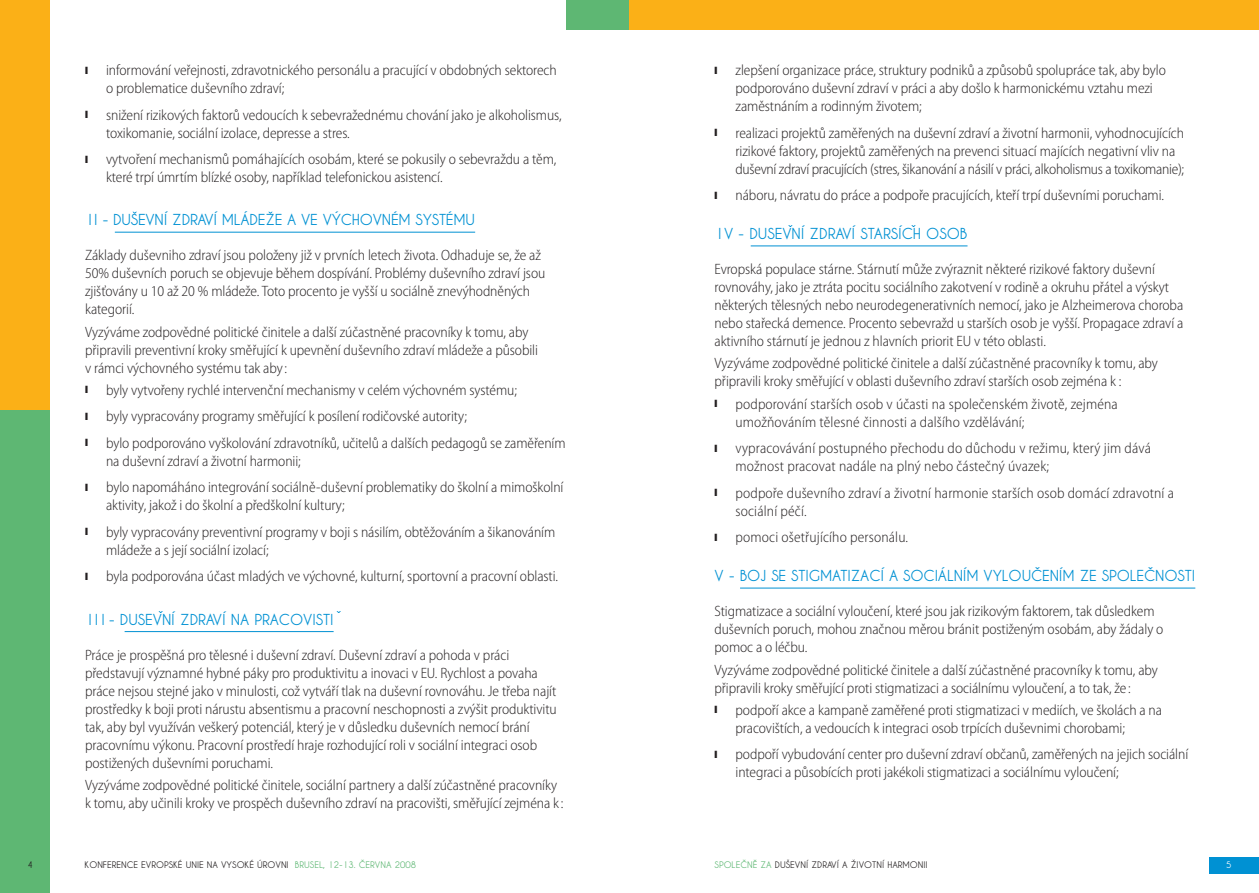
<style>
.page{position:relative;width:1259px;height:893px;background:#fff}
.page>*{position:absolute;margin:0;border:0;box-sizing:border-box;transform-origin:0 0}
.t1{font:300 semi-condensed 15px/18px "Myriad Pro";letter-spacing:-.005em;color:#231f20}
.t2{font:700 15px "Caviar Dreams";letter-spacing:-.01em;color:#0091d3}
.t3{font:700 9px "Caviar Dreams";color:#231f20}
.t4{font:700 9px "Caviar Dreams";color:#5eb773}
.t5{font:700 9px "Caviar Dreams";color:#fff}
.s1{color:#5eb773}
</style>
<div class="page">
<div style="left:0;top:0;width:50px;height:893px;background:#5eb773"></div>
<div style="left:566px;top:0;width:63px;height:30px;background:#5eb773"></div>
<div style="left:629px;top:0;width:630px;height:30px;background:#fbb017"></div>
<div style="left:1209px;top:857px;width:50px;height:17px;background:#0091d3"></div>
<div style="left:0;top:0;width:50px;height:409px;background:#fbb017"></div>
<hr style="left:115px;top:232px;width:360px;height:1px;background:#0091d3">
<hr style="left:125px;top:631px;width:209px;height:1px;background:#0091d3">
<hr style="left:750px;top:246px;width:217px;height:1px;background:#0091d3">
<hr style="left:740px;top:588px;width:455px;height:1px;background:#0091d3">
<p class="t1" style="left:106px;top:61px;width:452px;text-indent:-21px">❙ informování veřejnosti, zdravotnického personálu a pracující v obdobných sektorech o problematice duševního zdraví;</p>
<p class="t1" style="left:106px;top:106px;width:457px;text-indent:-21px">❙ snižení rizikových faktorů vedoucích k sebevražednému chování jako je alkoholismus, toxikomanie, sociální izolace, depresse a stres.</p>
<p class="t1" style="left:106px;top:150px;width:452px;text-indent:-21px">❙ vytvoření mechanismů pomáhajících osobám, které se pokusily o sebevraždu a těm, které trpí úmrtím blízké osoby, například telefonickou asistencí.</p>
<p class="t2" style="left:89px;top:212px;width:388px">I I - DUSEVNÍ ZDRAVÍ MLÁDEZE A VE VÝCHOVNÉM SYSTÉMU</p>
<p class="t1" style="left:85px;top:247px;width:462px">Základy duševniho zdraví jsou položeny již v prvních letech života. Odhaduje se, že až 50% duševních poruch se objevuje během dospívání. Problémy duševního zdraví jsou zjišťovány u 10 až 20 % mládeže. Toto procento je vyšší u sociálně znevýhodněných kategorií.</p>
<p class="t1" style="left:85px;top:323px;width:454px">Vyzýváme zodpovědné politické činitele a další zúčastněné pracovníky k tomu, aby připravili preventivní kroky směřující k upevnění duševního zdraví mládeže a působili v rámci výchovného systému tak aby :</p>
<p class="t1" style="left:85px;top:377px;width:482px;line-height:26.5px">❙ byly vytvořeny rychlé intervenční mechanismy v celém výchovném systému;<br>❙ byly vypracovány programy směřující k posílení rodičovské autority;<br>❙ bylo podporováno vyškolování zdravotníků, učitelů a dalších pedagogů se zaměřením</p>
<p class="t1" style="left:85px;top:448px;width:480px;line-height:26.5px;text-indent:21px">na duševní zdraví a životní harmonii;<br>❙ bylo napomáháno integrování sociálně-duševní problematiky do školní a mimoškolní</p>
<p class="t1" style="left:85px;top:492px;width:472px;line-height:26.5px;text-indent:21px">aktivity, jakož i do školní a předškolní kultury;<br>❙ byly vypracovány preventivní programy v boji s násilím, obtěžováním a šikanováním</p>
<p class="t1" style="left:85px;top:537px;width:474px;line-height:26.5px;text-indent:21px">mládeže a s její sociální izolací;<br>❙ byla podporována účast mladých ve výchovné, kulturní, sportovní a pracovní oblasti.</p>
<p class="t2" style="left:89px;top:611px;width:246px">I I I - DUSEVNÍ ZDRAVÍ NA PRACOVISTI</p>
<p class="t1" style="left:85px;top:646px;width:473px">Práce je prospěšná pro tělesné i duševní zdraví. Duševní zdraví a pohoda v práci představují významné hybné páky pro produktivitu a inovaci v EU. Rychlost a povaha práce nejsou stejné jako v minulosti, což vytváří tlak na duševní rovnováhu. Je třeba najít prostředky k boji proti nárustu absentismu a pracovní neschopnosti a zvýšit produktivitu tak, aby byl využíván veškerý potenciál, který je v důsledku duševních nemocí brání pracovnímu výkonu. Pracovní prostředí hraje rozhodující roli v sociální integraci osob postižených duševními poruchami.</p>
<p class="t1" style="left:85px;top:776px;width:480px">Vyzýváme zodpovědné politické činitele, sociální partnery a další zúčastněné pracovníky k tomu, aby učinili kroky ve prospěch duševního zdraví na pracovišti, směřující zejména k:</p>
<p class="t1" style="left:735px;top:61px;width:432px;text-indent:-21px">❙ zlepšení organizace práce, struktury podniků a způsobů spolupráce tak, aby bylo podporováno duševní zdraví v práci a aby došlo k harmonickému vztahu mezi zaměstnáním a rodinným životem;</p>
<p class="t1" style="left:735px;top:124px;width:450px;text-indent:-21px">❙ realizaci projektů zaměřených na duševní zdraví a životní harmonii, vyhodnocujících rizikové faktory, projektů zaměřených na prevenci situací majících negativní vliv na duševní zdraví pracujících (stres, šikanování a násilí v práci, alkoholismus a toxikomanie);</p>
<p class="t1" style="left:714px;top:186px;width:451px">❙ náboru, návratu do práce a podpoře pracujících, kteří trpí duševními poruchami.</p>
<p class="t2" style="left:718px;top:225px;width:251px">I V - DUSEVNÍ ZDRAVÍ STARSÍCH OSOB</p>
<p class="t1" style="left:714px;top:260px;width:470px">Evropská populace stárne. Stárnutí může zvýraznit některé rizikové faktory duševní rovnováhy, jako je ztráta pocitu sociálního zakotvení v rodině a okruhu přátel a výskyt některých tělesných nebo neurodegenerativních nemocí, jako je Alzheimerova choroba nebo stařecká demence. Procento sebevražd u starších osob je vyšší. Propagace zdraví a aktivního stárnutí je jednou z hlavních priorit EU v této oblasti.</p>
<p class="t1" style="left:714px;top:355px;width:445px">Vyzýváme zodpovědné politické činitele a další zúčastněné pracovníky k tomu, aby připravili kroky směřující v oblasti duševního zdraví starších osob zejména k :</p>
<p class="t1" style="left:735px;top:395px;width:384px;text-indent:-21px">❙ podporování starších osob v účasti na společenském životě, zejména umožňováním tělesné činnosti a dalšího vzdělávání;</p>
<p class="t1" style="left:735px;top:439px;width:417px;text-indent:-21px">❙ vypracovávání postupného přechodu do důchodu v režimu, který jim dává možnost pracovat nadále na plný nebo částečný úvazek;</p>
<p class="t1" style="left:735px;top:484px;width:440px;text-indent:-21px">❙ podpoře duševního zdraví a životní harmonie starších osob domácí zdravotní a sociální péčí.</p>
<p class="t1" style="left:714px;top:528px;width:195px">❙ pomoci ošetřujícího personálu.</p>
<p class="t2" style="left:714px;top:567px;width:297px">V - BOJ SE STIGMATIZACÍ A SOCIÁLNÍM VYLOUČENÍ</p>
<p class="t2" style="left:1062px;top:567px;width:50px">M ZE SPOLEČNOS</p>
<p class="t2" style="left:1184px;top:567px;width:12px">TI</p>
<p class="t1" style="left:714px;top:603px;width:450px">Stigmatizace a sociální vyloučení, které jsou jak rizikovým faktorem, tak důsledkem duševních poruch, mohou značnou měrou bránit postiženým osobám, aby žádaly o pomoc a o léčbu.</p>
<p class="t1" style="left:714px;top:661px;width:445px">Vyzýváme zodpovědné politické činitele a další zúčastněné pracovníky k tomu, aby připravili kroky směřující proti stigmatizaci a sociálnímu vyloučení, a to tak, že :</p>
<p class="t1" style="left:735px;top:701px;width:428px;text-indent:-21px">❙ podpoří akce a kampaně zaměřené proti stigmatizaci v mediích, ve školách a na pracovištích, a vedoucích k integraci osob trpících duševnimi chorobami;</p>
<p class="t1" style="left:735px;top:746px;width:454px;text-indent:-21px">❙ podpoří vybudování center pro duševní zdraví občanů, zaměřených na jejich sociální integraci a působících proti jakékoli stigmatizaci a sociálnímu vyloučení;</p>
<p class="t3" style="left:28px;top:859px;width:7px">4</p>
<p class="t3" style="left:85px;top:859px;width:221px">KONFERENCE EVROPSKÉ UNIE NA VYSOKÉ ÚROVNI <span class="s1">BRUSEL</span></p>
<p class="t4" style="left:323px;top:859px;width:43px">, 12-13. ČERVNA</p>
<p class="t4" style="left:395px;top:859px;width:23px">2008</p>
<p class="t4" style="left:714px;top:859px;width:11px">SPOLEČNĚ</p>
<p class="t3" style="left:760px;top:859px;width:168px"><span class="s1">ZA</span> DUSEVNÍ ZDRAVÍ A ZIVOTNÍ HARMONII</p>
<p class="t5" style="left:1226px;top:859px;width:7px">5</p>
</div>
